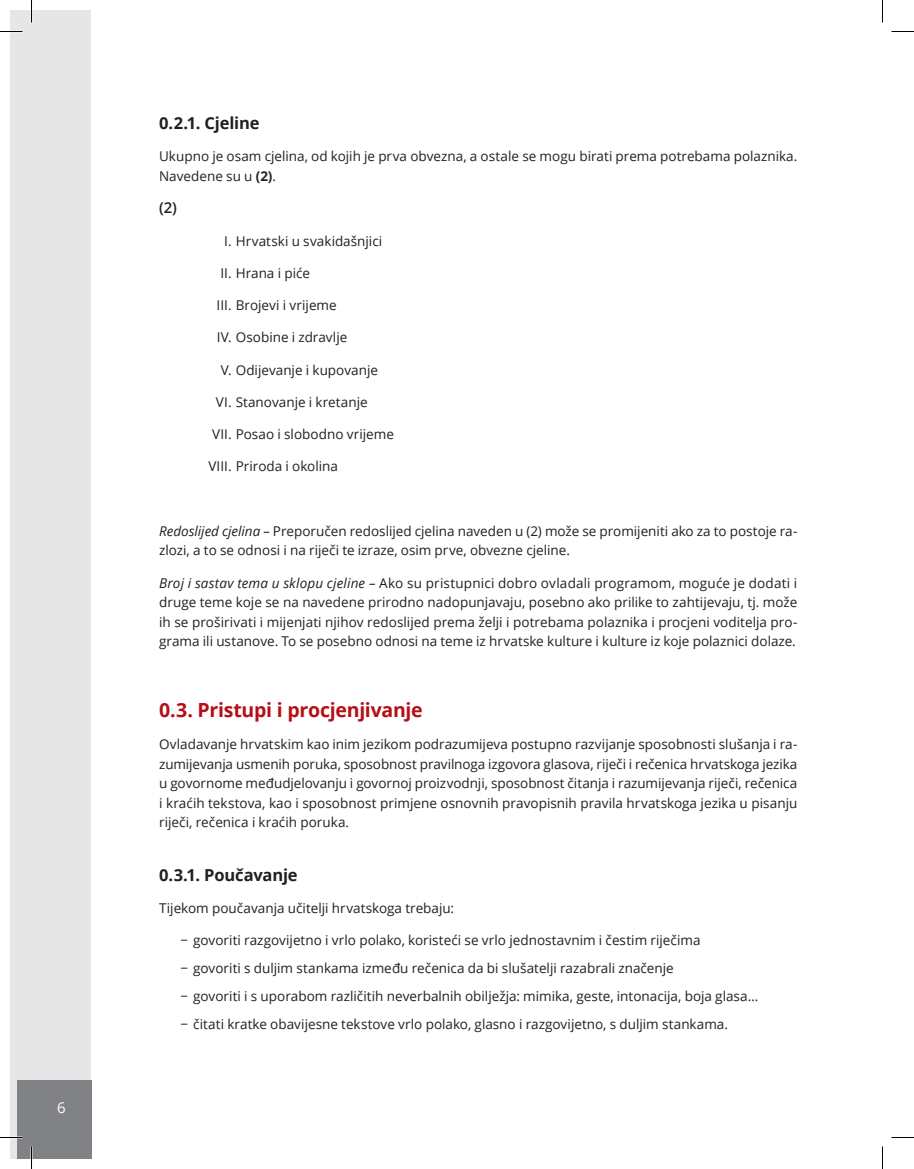
<style>
.page{position:relative;width:914px;height:1169px;background:#fff}
.page>*{position:absolute;margin:0;border:0;box-sizing:border-box;transform-origin:0 0}
.t1{font:700 19.5px "Open Sans";letter-spacing:-.015em;color:#b50e16}
.t2{font:700 16.5px "Open Sans";letter-spacing:-.01em;color:#231f20}
.t3{font:600 15px "Open Sans";color:#231f20}
.t4{font:15px "Open Sans";color:#fff}
.t5{font:13.5px/19.5px "Open Sans";color:#231f20}
.s1{font-weight:700}
.s2{font-style:italic}
</style>
<div class="page">
<div style="left:10px;top:10px;width:81px;height:1148px;background:#e6e6e6"></div>
<div style="left:17px;top:1080px;width:74px;height:78px;background:#808285"></div>
<hr style="left:0;top:1136px;width:22px;height:2px;background:#fff">
<svg style="left:0;top:31px;width:22px;height:1px"></svg>
<svg style="left:891px;top:31px;width:22px;height:1px"></svg>
<svg style="left:0;top:1137px;width:22px;height:1px"></svg>
<svg style="left:891px;top:1137px;width:22px;height:1px"></svg>
<svg style="left:31px;top:0;width:1px;height:23px"></svg>
<svg style="left:31px;top:1146px;width:1px;height:23px"></svg>
<svg style="left:882px;top:0;width:1px;height:23px"></svg>
<svg style="left:882px;top:1146px;width:1px;height:23px"></svg>
<p class="t4" style="left:57px;top:1097px;width:10px">6</p>
<p class="t2" style="left:159px;top:112px;width:102px">0.2.1. Cjeline</p>
<p class="t5" style="left:159px;top:146px;width:639px">Ukupno je osam cjelina, od kojih je prva obvezna, a ostale se mogu birati prema potrebama polaznika.<br>Navedene su u <span class="s1">(2)</span>.</p>
<p class="t3" style="left:159px;top:197px;width:19px">(2)</p>
<p class="t5" style="left:224px;top:230px;width:159px">I. Hrvatski u svakidašnjici</p>
<p class="t5" style="left:220px;top:263px;width:91px">II. Hrana i piće</p>
<p class="t5" style="left:217px;top:295px;width:122px">III. Brojevi i vrijeme</p>
<p class="t5" style="left:217px;top:327px;width:132px">IV. Osobine i zdravlje</p>
<p class="t5" style="left:221px;top:359px;width:159px">V. Odijevanje i kupovanje</p>
<p class="t5" style="left:216px;top:392px;width:153px">VI. Stanovanje i kretanje</p>
<p class="t5" style="left:212px;top:424px;width:183px">VII. Posao i slobodno vrijeme</p>
<p class="t5" style="left:208px;top:456px;width:131px">VIII. Priroda i okolina</p>
<p class="t5" style="left:159px;top:521px;width:639px"><span class="s2">Redoslijed cjelina –</span> Preporučen redoslijed cjelina naveden u (2) može se promijeniti ako za to postoje ra&shy;zlozi, a to se odnosi i na riječi te izraze, osim prve, obvezne cjeline.</p>
<p class="t5" style="left:159px;top:572px;width:639px;text-align:justify"><span class="s2">Broj i sastav tema u sklopu cjeline –</span> Ako su pristupnici dobro ovladali programom, moguće je dodati i druge teme koje se na navedene prirodno nadopunjavaju, posebno ako prilike to zahtijevaju, tj. može ih se proširivati i mijenjati njihov redoslijed prema želji i potrebama polaznika i procjeni voditelja pro&shy;grama ili ustanove. To se posebno odnosi na teme iz hrvatske kulture i kulture iz koje polaznici dolaze.</p>
<h1 class="t1" style="left:159px;top:696px;width:265px">0.3. Pristupi i procjenjivanje</h1>
<p class="t5" style="left:159px;top:734px;width:639px;text-align:justify">Ovladavanje hrvatskim kao inim jezikom podrazumijeva postupno razvijanje sposobnosti slušanja i ra&shy;zumijevanja usmenih poruka, sposobnost pravilnoga izgovora glasova, riječi i rečenica hrvatskoga jezika u govornome međudjelovanju i govornoj proizvodnji, sposobnost čitanja i razumijevanja riječi, rečenica i kraćih tekstova, kao i sposobnost primjene osnovnih pravopisnih pravila hrvatskoga jezika u pisanju riječi, rečenica i kraćih poruka.</p>
<p class="t2" style="left:159px;top:863px;width:140px">0.3.1. Poučavanje</p>
<p class="t5" style="left:159px;top:898px;width:296px">Tijekom poučavanja učitelji hrvatskoga trebaju:</p>
<p class="t5" style="left:180px;top:926px;width:579px;line-height:28px">− govoriti razgovijetno i vrlo polako, koristeći se vrlo jednostavnim i čestim riječima<br>− govoriti s duljim stankama između rečenica da bi slušatelji razabrali značenje<br>− govoriti i s uporabom različitih neverbalnih obilježja: mimika, geste, intonacija, boja glasa… − čitati kratke obavijesne tekstove vrlo polako, glasno i razgovijetno, s duljim stankama.</p>
</div>
